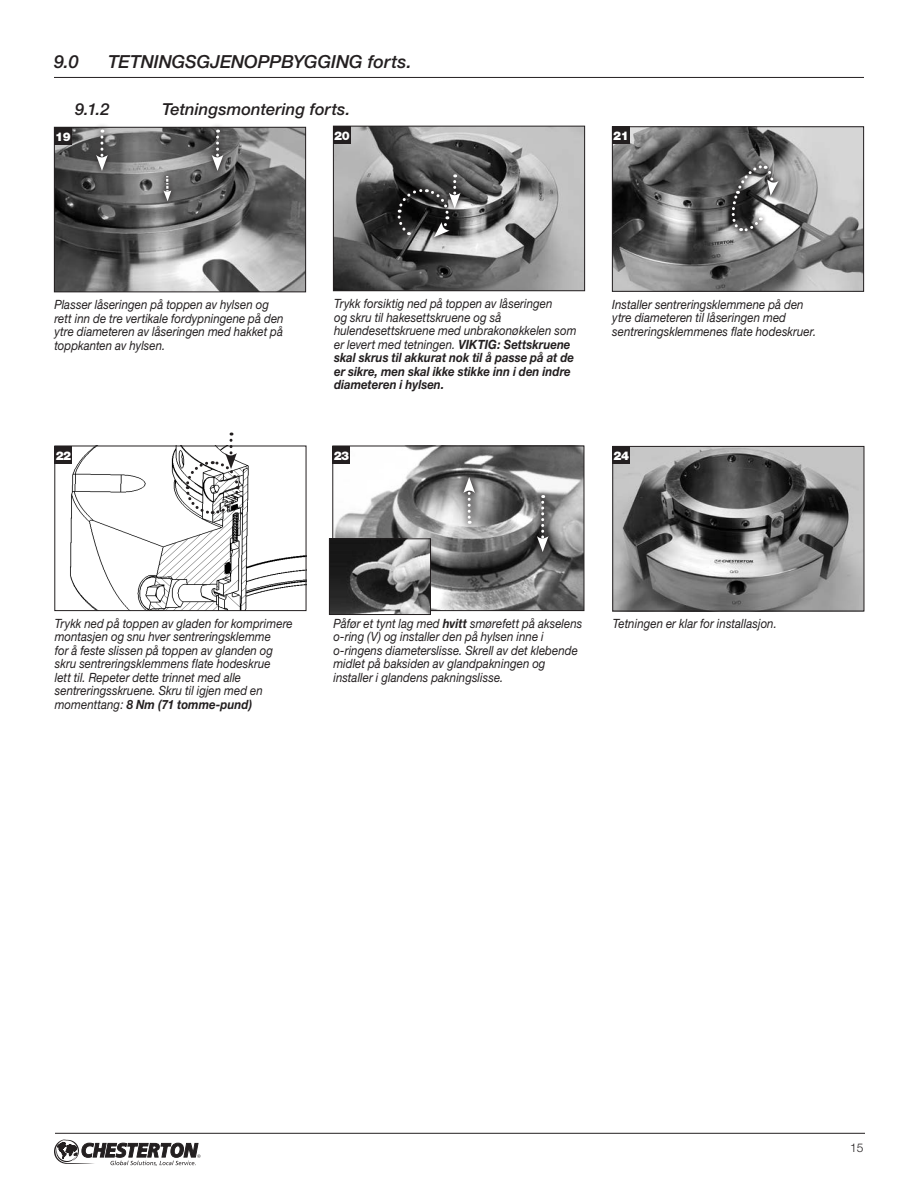
<style>
.page{position:relative;width:918px;height:1188px;background:#fff}
.page>*{position:absolute;margin:0;border:0;box-sizing:border-box;transform-origin:0 0}
.t1{font:italic 500 18px "Helvetica Neue";letter-spacing:-.005em;color:#231f20}
.t2{font:italic 500 16.5px "Helvetica Neue";letter-spacing:.005em;color:#231f20}
.t3{font:italic 12.75px/13.5px "Helvetica Neue CE";letter-spacing:.005em;color:#231f20;scale:.9 1}
.t4{font:900 12px "Helvetica Neue CE";letter-spacing:-.05em;color:#fff}
.t5{font:300 12px "Helvetica Neue CE";color:#231f20}
.s1{font-weight:700}
</style>
<div class="page">
<svg style="left:54px;top:1139px;width:147px;height:27px"></svg>
<hr style="left:55px;top:1133px;width:810px;height:1px;background:#231f20">
<img style="left:614px;top:448px;width:248px;height:161px">
<div style="left:612px;top:446px;width:252px;height:165px;border:1px solid #231f20"></div>
<div style="left:612px;top:446px;width:18px;height:18px;background:#231f20"></div>
<img style="left:56px;top:129px;width:248px;height:161px">
<div style="left:54px;top:127px;width:252px;height:165px;border:1px solid #231f20"></div>
<div style="left:54px;top:127px;width:18px;height:18px;background:#231f20"></div>
<svg style="left:205px;top:125px;width:25px;height:52px"></svg>
<svg style="left:212px;top:130px;width:11px;height:41px"></svg>
<svg style="left:89px;top:125px;width:25px;height:52px"></svg>
<svg style="left:96px;top:130px;width:12px;height:41px"></svg>
<svg style="left:157px;top:169px;width:21px;height:39px"></svg>
<svg style="left:163px;top:176px;width:8px;height:25px"></svg>
<img style="left:334px;top:448px;width:248px;height:161px">
<div style="left:332px;top:446px;width:252px;height:165px;border:1px solid #231f20"></div>
<div style="left:332px;top:446px;width:18px;height:18px;background:#231f20"></div>
<img style="left:331px;top:540px;width:98px;height:73px">
<div style="left:329px;top:538px;width:102px;height:77px;border:1px solid #231f20"></div>
<svg style="left:530px;top:488px;width:25px;height:70px"></svg>
<svg style="left:537px;top:495px;width:12px;height:57px"></svg>
<svg style="left:457px;top:471px;width:25px;height:59px"></svg>
<svg style="left:463px;top:477px;width:12px;height:47px"></svg>
<img style="left:70px;top:448px;width:234px;height:161px">
<div style="left:54px;top:446px;width:252px;height:165px;border:1px solid #231f20"></div>
<div style="left:54px;top:446px;width:18px;height:18px;background:#231f20"></div>
<svg style="left:184px;top:433px;width:56px;height:83px"></svg>
<img style="left:614px;top:128px;width:248px;height:162px">
<div style="left:612px;top:126px;width:252px;height:166px;border:1px solid #231f20"></div>
<div style="left:612px;top:126px;width:18px;height:18px;background:#231f20"></div>
<svg style="left:726px;top:160px;width:58px;height:76px"></svg>
<svg style="left:732px;top:164px;width:47px;height:69px"></svg>
<img style="left:335px;top:128px;width:248px;height:161px">
<div style="left:333px;top:126px;width:252px;height:165px;border:1px solid #231f20"></div>
<div style="left:333px;top:126px;width:18px;height:18px;background:#231f20"></div>
<svg style="left:442px;top:168px;width:25px;height:47px"></svg>
<svg style="left:392px;top:184px;width:62px;height:58px"></svg>
<svg style="left:396px;top:174px;width:65px;height:63px;background:#3f3f3f"></svg>
<hr style="left:54px;top:77px;width:810px;height:1px;background:#231f20">
<h1 class="t1" style="left:54px;top:51px;width:26px">9.0</h1>
<h1 class="t1" style="left:108px;top:51px;width:305px">TETNINGSGJENOPPBYGGING forts.</h1>
<p class="t2" style="left:75px;top:99px;width:36px">9.1.2</p>
<p class="t2" style="left:162px;top:99px;width:190px">Tetningsmontering forts.</p>
<p class="t4" style="left:55px;top:129px;width:17px">19</p>
<p class="t4" style="left:334px;top:128px;width:17px">20</p>
<p class="t4" style="left:613px;top:129px;width:17px">21</p>
<p class="t3" style="left:54px;top:298px;width:256px">Plasser låseringen på toppen av hylsen og rett inn de tre vertikale fordypningene på den ytre diameteren av låseringen med hakket på toppkanten av hylsen.</p>
<p class="t3" style="left:334px;top:297px;width:271px">Trykk forsiktig ned på toppen av låseringen<br>og skru til hakesettskruene og så hulendesettskruene med unbrakonøkkelen som er levert med tetningen. <span class="s1">VIKTIG: Settskruene skal skrus til akkurat nok til å passe på at de er sikre, men skal ikke stikke inn i den indre diameteren i hylsen.</span></p>
<p class="t3" style="left:612px;top:297px;width:228px">Installer sentreringsklemmene på den ytre diameteren til låseringen med sentreringsklemmenes flate hodeskruer.</p>
<p class="t4" style="left:56px;top:448px;width:17px">22</p>
<p class="t4" style="left:334px;top:448px;width:17px">23</p>
<p class="t4" style="left:614px;top:448px;width:17px">24</p>
<p class="t3" style="left:55px;top:617px;width:266px">Trykk ned på toppen av gladen for komprimere montasjen og snu hver sentreringsklemme<br>for å feste slissen på toppen av glanden og skru sentreringsklemmens flate hodeskrue<br>lett til. Repeter dette trinnet med alle sentreringsskruene. Skru til igjen med en momenttang: <span class="s1">8 Nm (71 tomme-pund)</span></p>
<p class="t3" style="left:333px;top:617px;width:278px">Påfør et tynt lag med <span class="s1">hvitt</span> smørefett på akselens o-ring (V) og installer den på hylsen inne i o-ringens diameterslisse. Skrell av det klebende midlet på baksiden av glandpakningen og installer i glandens pakningslisse.</p>
<p class="t3" style="left:613px;top:617px;width:184px">Tetningen er klar for installasjon.</p>
<p class="t5" style="left:850px;top:1140px;width:15px">15</p>
</div>
